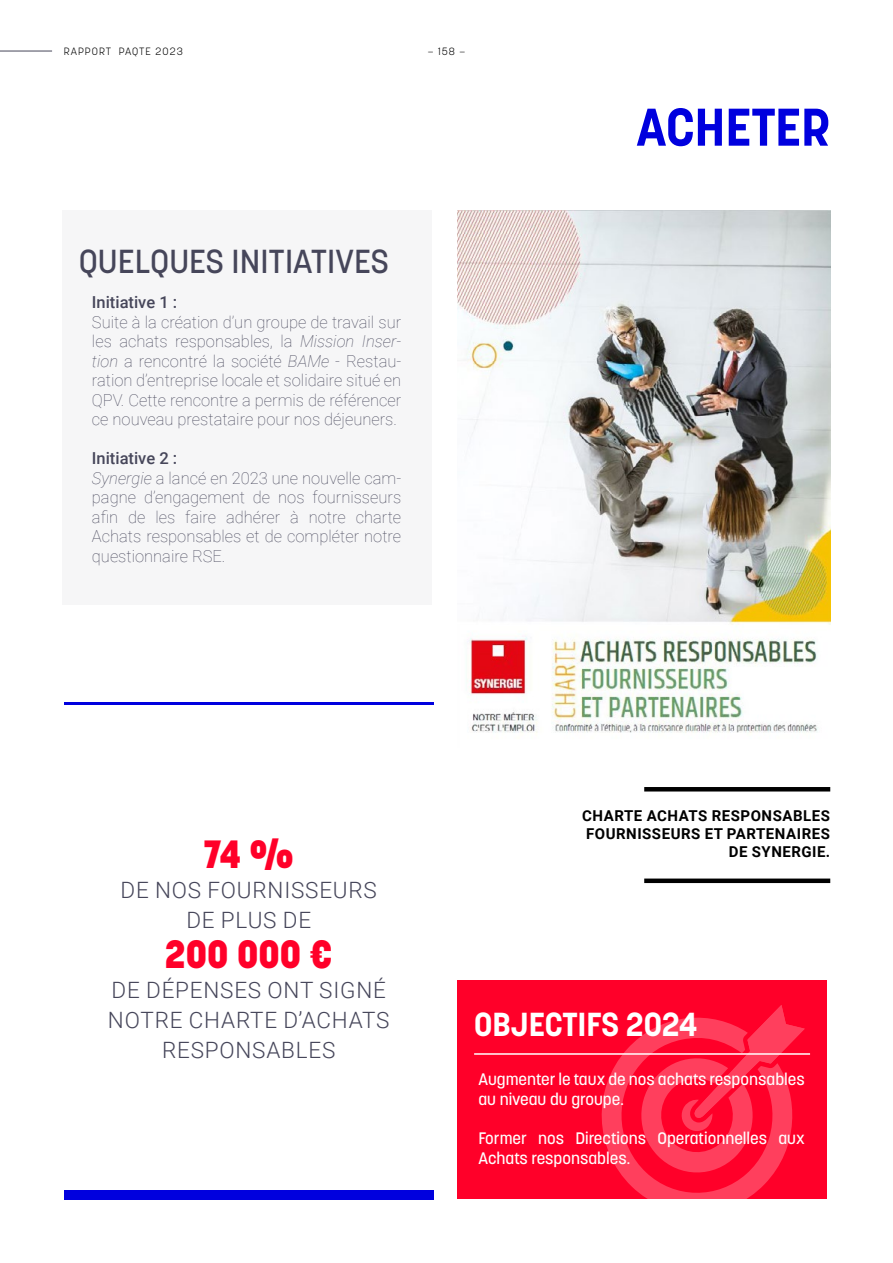
<style>
.page{position:relative;width:893px;height:1263px;background:#fff}
.page>*{position:absolute;margin:0;border:0;box-sizing:border-box;transform-origin:0 0}
.t1{font:700 52.5px "Korolev";color:#0000de}
.t2{font:800 39px "Korolev";color:#ff0029}
.t3{font:500 33px "Korolev";color:#46465a}
.t4{font:700 33px "Korolev";color:#fff}
.t5{font:300 22.5px/30px "Roboto";letter-spacing:.035em;color:#46465a;text-align:center}
.t6{font:100 16.5px/19.5px "Roboto";color:#46465a;text-align:justify}
.t7{font:500 16.5px/19.8px "Korolev";color:#fff}
.t8{font:500 16.5px "Roboto";color:#46465a}
.t9{font:700 15px/18px "Roboto";letter-spacing:.035em;color:#000;text-align:right}
.t10{font:300 10.5px "Korolev";letter-spacing:.1em;color:#000}
.s1{font-style:italic}
.s2{font-weight:500}
</style>
<div class="page">
<hr style="left:0;top:51px;width:52px;height:1px;background:#46465a">
<hr style="left:644px;top:787px;width:186px;height:4px;background:#000">
<div style="left:644px;top:878px;width:186px;height:5px;background:#000"></div>
<img style="left:457px;top:211px;width:373px;height:522px">
<div style="left:62px;top:211px;width:370px;height:394px;background:#f6f6f7"></div>
<div style="left:457px;top:980px;width:370px;height:219px;background:#ff0029"></div>
<hr style="left:474px;top:1053px;width:336px;height:2px;background:#fff">
<svg style="left:591px;top:1005px;width:214px;height:194px"></svg>
<hr style="left:64px;top:703px;width:370px;height:2px;background:#0000de">
<div style="left:64px;top:1190px;width:370px;height:9px;background:#0000de"></div>
<p class="t10" style="left:64px;top:44px;width:120px">RAPPORT PAQTE 2023</p>
<p class="t10" style="left:428px;top:44px;width:39px">— 158 —</p>
<h3 class="t3" style="left:79px;top:241px;width:312px">QUELQUES INITIATIVES</h3>
<p class="t8" style="left:92px;top:291px;width:87px">Initiative 1 :</p>
<p class="t6" style="left:92px;top:311px;width:311px">Suite à la création d’un groupe de travail sur les achats responsables, la <span class="s1">Mission Inser&shy;tion</span> a rencontré la société <span class="s1">BAMe</span> - Restau&shy;ration d’entreprise locale et solidaire situé en QPV. Cette rencontre a permis de référencer ce nouveau prestataire pour nos déjeuners.</p>
<p class="t6" style="left:92px;top:448px;width:311px;text-align:left"><span class="s2">Initiative 2 :<br></span><span class="s1">Synergie</span> a lancé en 2023 une nouvelle cam&shy;pagne d’engagement de nos fournisseurs afin de les faire adhérer à notre charte<br>Achats responsables et de compléter notre questionnaire RSE.</p>
<h1 class="t1" style="left:637px;top:94px;width:195px">ACHETER</h1>
<h2 class="t2" style="left:204px;top:830px;width:92px">74 %</h2>
<h3 class="t5" style="left:121px;top:874px;width:258px">DE NOS FOURNISSEURS<br>DE PLUS DE</h3>
<h2 class="t2" style="left:165px;top:930px;width:169px">200 000 €</h2>
<h3 class="t5" style="left:108px;top:975px;width:283px">DE DÉPENSES ONT SIGNÉ<br>NOTRE CHARTE D’ACHATS<br>RESPONSABLES</h3>
<p class="t9" style="left:582px;top:806px;width:250px">CHARTE ACHATS RESPONSABLES<br>FOURNISSEURS ET PARTENAIRES<br>DE SYNERGIE.</p>
<h3 class="t4" style="left:474px;top:1004px;width:225px">OBJECTIFS 2024</h3>
<p class="t7" style="left:478px;top:1069px;width:328px">Augmenter le taux de nos achats responsables au niveau du groupe.</p>
<p class="t7" style="left:478px;top:1128px;width:328px">Former nos Directions Operationnelles aux<br>Achats responsables.</p>
</div>
